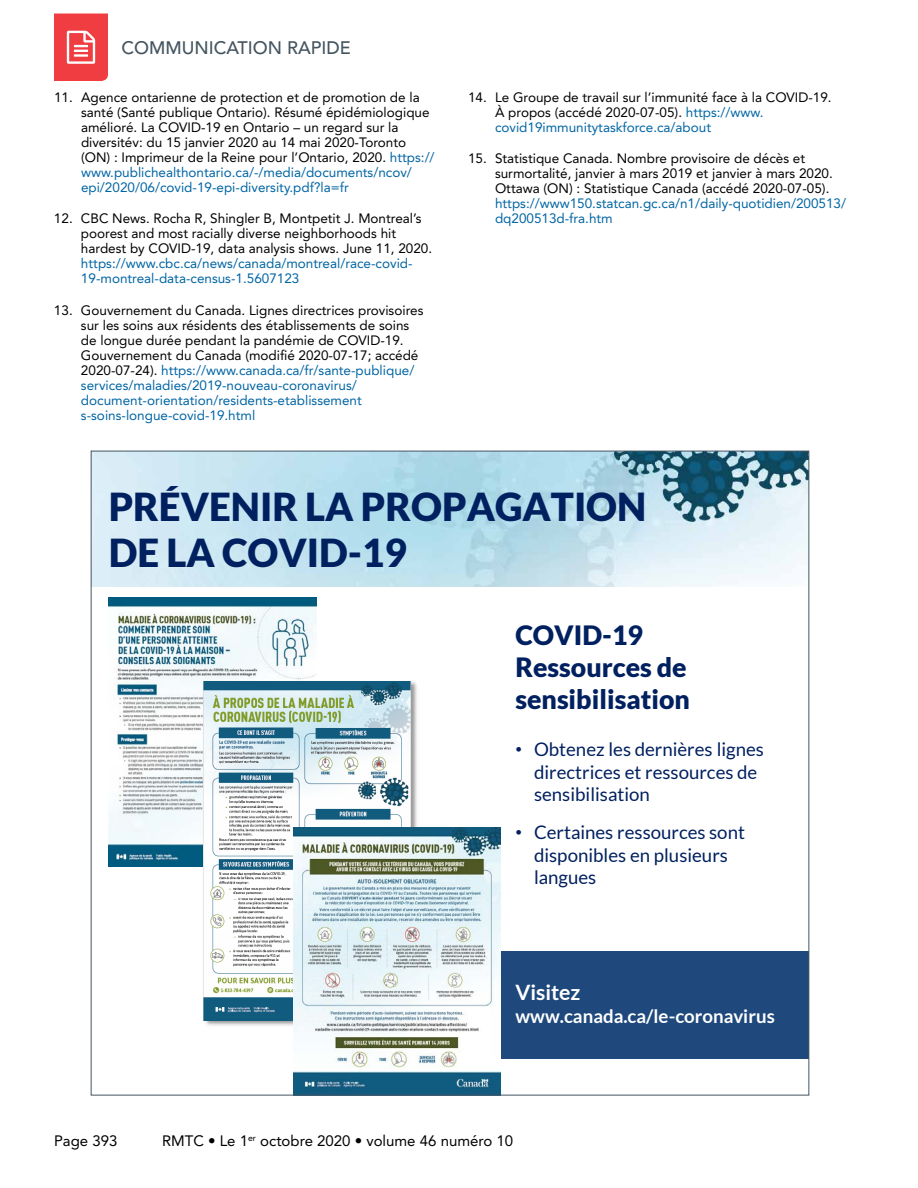
<style>
.page{position:relative;width:918px;height:1188px;background:#fff}
.page>*{position:absolute;margin:0;border:0;box-sizing:border-box;transform-origin:0 0}
.t1{font:900 38.55px/46.2px "Lato";color:#002060}
.t2{font:900 26.7px/32px "Lato";color:#002060}
.t3{font:700 21.15px "Lato";color:#fff}
.t4{font:18.6px/22.4px "Lato";color:#002060}
.t5{font:700 18.6px "Lato";color:#fff}
.t6{font:500 18px "Avenir LT Std";color:#455560}
.t7{font:15px "Avenir LT Std";color:#000}
.t8{font:13.5px/15px "Avenir LT Std";color:#000}
.t9{font:13.5px/15px "Avenir LT Std";color:#0065a4}
.s1{color:#0065a4}
.s2{font-family:"Arial"}
</style>
<div class="page">
<svg style="left:54px;top:14px;width:54px;height:67px;background:#f05256"></svg>
<div style="left:490px;top:951px;width:319px;height:108px;background:#1f497d"></div>
<img style="left:109px;top:597px;width:207px;height:270px">
<img style="left:93px;top:453px;width:714px;height:133px">
<img style="left:201px;top:679px;width:216px;height:347px">
<img style="left:204px;top:681px;width:207px;height:339px">
<img style="left:293px;top:827px;width:208px;height:266px">
<h3 class="t6" style="left:122px;top:37px;width:231px">COMMUNICATION RAPIDE</h3>
<p class="t8" style="left:81px;top:90px;width:355px;text-indent:-27px">11. Agence ontarienne de protection et de promotion de la santé (Santé publique Ontario). Résumé épidémiologique amélioré. La COVID-19 en Ontario – un regard sur la diversitév: du 15 janvier 2020 au 14 mai 2020-Toronto (ON) : Imprimeur de la Reine pour l’Ontario, 2020. <span class="s1">https:// www.publichealthontario.ca/-/media/documents/ncov/ epi/2020/06/covid-19-epi-diversity.pdf?la=fr</span></p>
<p class="t8" style="left:81px;top:211px;width:353px;text-indent:-27px">12. CBC News. Rocha R, Shingler B, Montpetit J. Montreal’s poorest and most racially diverse neighborhoods hit hardest by COVID-19, data analysis shows. June 11, 2020.</p>
<p class="t9" style="left:81px;top:256px;width:333px">https://www.cbc.ca/news/canada/montreal/race-covid-<br>19-montreal-data-census-1.5607123</p>
<p class="t8" style="left:81px;top:303px;width:344px;text-indent:-27px">13. Gouvernement du Canada. Lignes directrices provisoires sur les soins aux résidents des établissements de soins de longue durée pendant la pandémie de COVID-19.<br>Gouvernement du Canada (modifié 2020-07-17; accédé 2020-07-24). <span class="s1">https://www.canada.ca/fr/sante-publique/ services/maladies/2019-nouveau-coronavirus/ document-orientation/residents-etablissement s-soins-longue-covid-19.html</span></p>
<p class="t8" style="left:495px;top:90px;width:338px;text-indent:-27px">14. Le Groupe de travail sur l’immunité face à la COVID-19.<br>À propos (accédé 2020-07-05). <span class="s1">https://www. covid19immunitytaskforce.ca/about</span></p>
<p class="t8" style="left:495px;top:151px;width:339px;text-indent:-27px">15. Statistique Canada. Nombre provisoire de décès et surmortalité, janvier à mars 2019 et janvier à mars 2020.<br>Ottawa (ON) : Statistique Canada (accédé 2020-07-05).</p>
<p class="t9" style="left:495px;top:196px;width:353px">https://www150.statcan.gc.ca/n1/daily-quotidien/200513/ dq200513d-fra.htm</p>
<h1 class="t1" style="left:109px;top:483px;width:539px">PRÉVENIR LA PROPAGATION<br>DE LA COVID-19</h1>
<h2 class="t2" style="left:515px;top:619px;width:176px">COVID-19<br>Ressources de sensibilisation</h2>
<h3 class="t4" style="left:534px;top:738px;width:231px;text-indent:-19px"><span class="s2">•</span> Obtenez les dernières lignes directrices et ressources de sensibilisation</h3>
<h3 class="t4" style="left:534px;top:821px;width:212px;text-indent:-19px"><span class="s2">•</span> Certaines ressources sont disponibles en plusieurs langues</h3>
<h3 class="t3" style="left:515px;top:980px;width:67px">Visitez</h3>
<h3 class="t5" style="left:515px;top:1005px;width:261px">www.canada.ca/le-coronavirus</h3>
<p class="t7" style="left:54px;top:1133px;width:65px">Page 393</p>
<p class="t7" style="left:162px;top:1133px;width:353px">RMTC • Le 1<sup>er</sup> octobre 2020 • volume 46 numéro 10</p>
</div>
